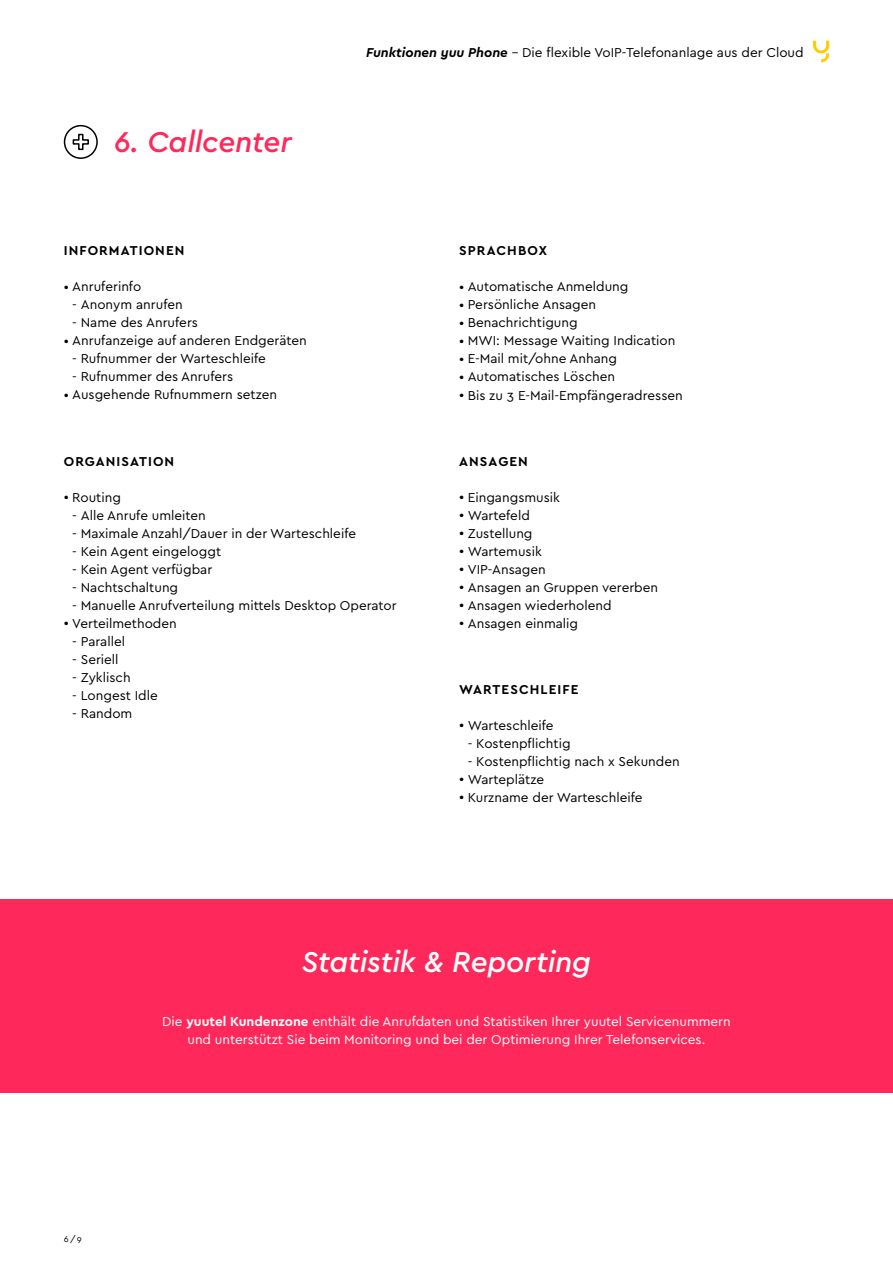
<style>
.page{position:relative;width:893px;height:1263px;background:#fff}
.page>*{position:absolute;margin:0;border:0;box-sizing:border-box;transform-origin:0 0}
.t1{font:italic 500 30px "Cera Pro";letter-spacing:-.01em;color:#fff}
.t2{font:italic 500 30px "Cera Pro";letter-spacing:-.01em;color:#ff285a}
.t3{font:13.5px "Cera Pro";color:#000}
.t4{font:13.5px/18px "Cera Pro";color:#fff;text-align:center}
.t5{font:700 13.5px "Cera Pro";letter-spacing:.08em;color:#000}
.t6{font:9px "Cera Pro";color:#000}
.s1{font-weight:700;font-style:italic}
.s2{font-weight:700}
</style>
<div class="page">
<div style="left:0;top:899px;width:893px;height:194px;background:#ff285a"></div>
<svg style="left:813px;top:41px;width:16px;height:21px"></svg>
<svg style="left:72px;top:133px;width:17px;height:18px"></svg>
<div style="left:64px;top:125px;width:34px;height:34px;border:2px solid #000;border-radius:50%"></div>
<h1 class="t2" style="left:114px;top:122px;width:179px">6. Callcenter</h1>
<p class="t5" style="left:64px;top:242px;width:122px">INFORMATIONEN</p>
<p class="t3" style="left:64px;top:278px;width:79px">• Anruferinfo</p>
<p class="t3" style="left:72px;top:296px;width:112px">- Anonym anrufen</p>
<p class="t3" style="left:72px;top:314px;width:127px">- Name des Anrufers</p>
<p class="t3" style="left:64px;top:332px;width:245px">• Anrufanzeige auf anderen Endgeräten</p>
<p class="t3" style="left:72px;top:350px;width:195px">- Rufnummer der Warteschleife</p>
<p class="t3" style="left:72px;top:368px;width:162px">- Rufnummer des Anrufers</p>
<p class="t3" style="left:64px;top:386px;width:215px">• Ausgehende Rufnummern setzen</p>
<p class="t3" style="left:366px;top:43px;width:439px"><span class="s1">Funktionen yuu Phone</span> – Die flexible VoIP-Telefonanlage aus der Cloud</p>
<p class="t5" style="left:459px;top:242px;width:89px">SPRACHBOX</p>
<p class="t3" style="left:459px;top:278px;width:171px">• Automatische Anmeldung</p>
<p class="t3" style="left:459px;top:296px;width:138px">• Persönliche Ansagen</p>
<p class="t3" style="left:459px;top:314px;width:120px">• Benachrichtigung</p>
<p class="t3" style="left:459px;top:332px;width:218px">• MWI: Message Waiting Indication</p>
<p class="t3" style="left:459px;top:350px;width:159px">• E-Mail mit/ohne Anhang</p>
<p class="t3" style="left:459px;top:368px;width:157px">• Automatisches Löschen</p>
<p class="t3" style="left:459px;top:386px;width:225px">• Bis zu 3 E-Mail-Empfängeradressen</p>
<p class="t5" style="left:64px;top:452px;width:112px">ORGANISATION</p>
<p class="t3" style="left:64px;top:488px;width:59px">• Routing</p>
<p class="t3" style="left:72px;top:506px;width:135px">- Alle Anrufe umleiten</p>
<p class="t3" style="left:72px;top:524px;width:285px">- Maximale Anzahl/Dauer in der Warteschleife</p>
<p class="t3" style="left:72px;top:542px;width:150px">- Kein Agent eingeloggt</p>
<p class="t3" style="left:72px;top:560px;width:141px">- Kein Agent verfügbar</p>
<p class="t3" style="left:72px;top:578px;width:107px">- Nachtschaltung</p>
<p class="t3" style="left:72px;top:596px;width:326px">- Manuelle Anrufverteilung mittels Desktop Operator</p>
<p class="t3" style="left:64px;top:614px;width:114px">• Verteilmethoden</p>
<p class="t3" style="left:72px;top:632px;width:54px">- Parallel</p>
<p class="t3" style="left:72px;top:650px;width:48px">- Seriell</p>
<p class="t3" style="left:72px;top:668px;width:60px">- Zyklisch</p>
<p class="t3" style="left:72px;top:686px;width:87px">- Longest Idle</p>
<p class="t3" style="left:72px;top:704px;width:62px">- Random</p>
<p class="t5" style="left:459px;top:452px;width:70px">ANSAGEN</p>
<p class="t3" style="left:459px;top:488px;width:102px">• Eingangsmusik</p>
<p class="t3" style="left:459px;top:506px;width:72px">• Wartefeld</p>
<p class="t3" style="left:459px;top:524px;width:75px">• Zustellung</p>
<p class="t3" style="left:459px;top:542px;width:84px">• Wartemusik</p>
<p class="t3" style="left:459px;top:560px;width:88px">• VIP-Ansagen</p>
<p class="t3" style="left:459px;top:578px;width:200px">• Ansagen an Gruppen vererben</p>
<p class="t3" style="left:459px;top:596px;width:154px">• Ansagen wiederholend</p>
<p class="t3" style="left:459px;top:614px;width:120px">• Ansagen einmalig</p>
<p class="t5" style="left:459px;top:680px;width:52px">WARTESC</p>
<p class="t5" style="left:530px;top:680px;width:49px">HLEIFE</p>
<p class="t3" style="left:459px;top:716px;width:96px">• Warteschleife</p>
<p class="t3" style="left:468px;top:734px;width:104px">- Kostenpflichtig</p>
<p class="t3" style="left:468px;top:752px;width:213px">- Kostenpflichtig nach x Sekunden</p>
<p class="t3" style="left:459px;top:770px;width:86px">• Warteplätze</p>
<p class="t3" style="left:459px;top:788px;width:185px">• Kurzname der Warteschleife</p>
<p class="t6" style="left:64px;top:1233px;width:20px">6 / 9</p>
<h1 class="t1" style="left:302px;top:942px;width:291px">Statistik &amp; Reporting</h1>
<p class="t4" style="left:162px;top:1012px;width:570px">Die <span class="s2">YUUTEL KUNDENZONE</span> enthält die Anrufdaten und Statistiken Ihrer yuutel Servicenummern und unterstützt Sie beim Monitoring und bei der Optimierung Ihrer Telefonservices.</p>
</div>
